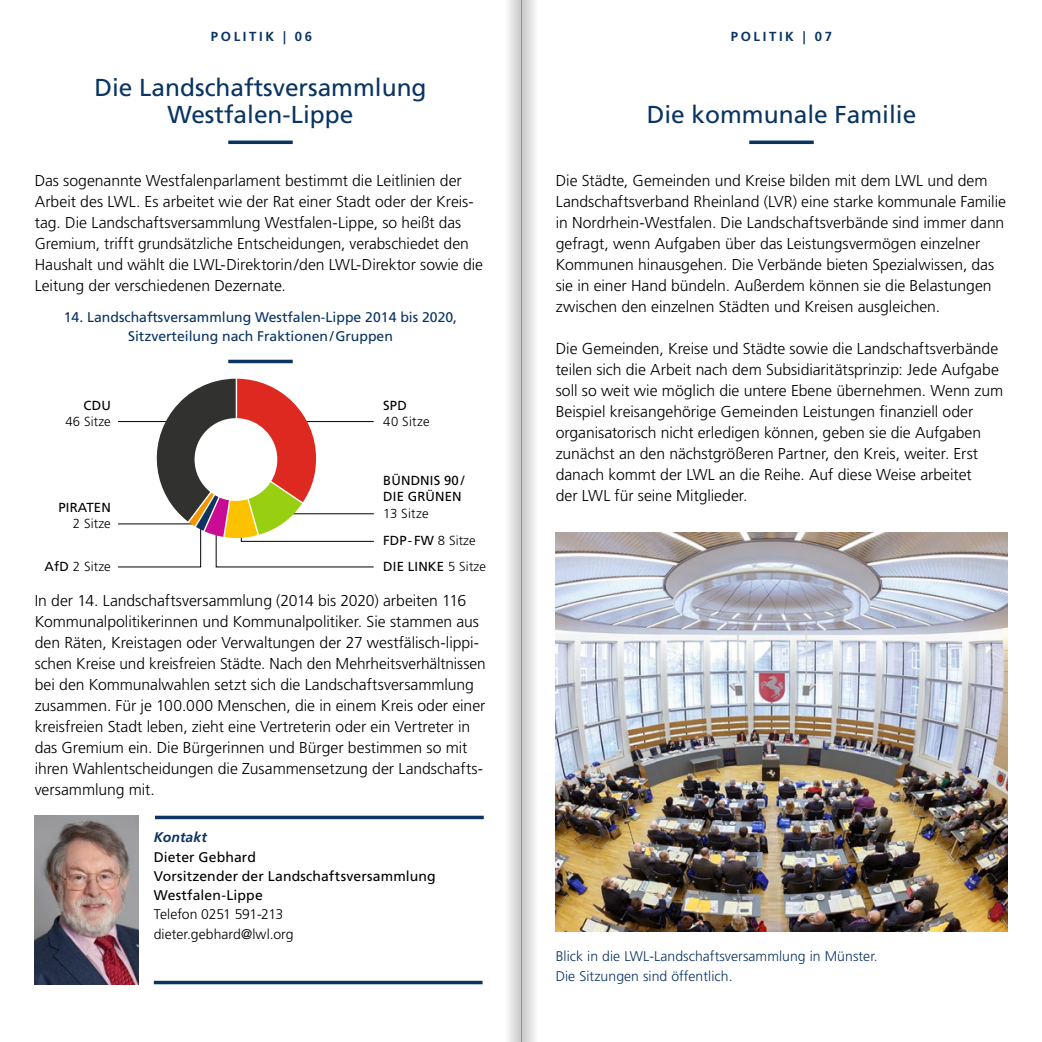
<style>
.page{position:relative;width:1042px;height:1042px;background:#fff}
.page>*{position:absolute;margin:0;border:0;box-sizing:border-box;transform-origin:0 0}
.t1{font:24.5px/26.2px "Frutiger LT Std";color:#0a3461;text-align:center}
.t2{font:300 15.75px/21px "Frutiger LT Std";color:#000}
.t3{font:14px/19.2px "Frutiger LT Std";color:#0a3461;text-align:center}
.t4{font:300 14px/19.2px "Frutiger LT Std";letter-spacing:.005em;color:#0a3461}
.t5{font:14px/19.2px "Frutiger LT Std";letter-spacing:.01em;color:#000}
.t6{font:300 14px/19.2px "Frutiger LT Std";color:#000}
.t7{font:italic 700 14px "Frutiger LT Std";letter-spacing:.005em;color:#0a3461}
.t8{font:13.12px/16.6px "Frutiger LT Std";letter-spacing:.01em;color:#000;text-align:right}
.t9{font:300 13.12px/16.6px "Frutiger LT Std";letter-spacing:.01em;color:#000;text-align:right}
.t10{font:700 13.12px "Frutiger LT Std";letter-spacing:.2em;color:#0a3461}
.s1{font-weight:400}
.s2{font-weight:300}
</style>
<div class="page">
<hr style="left:749px;top:141px;width:65px;height:3px;background:#0a3461">
<img style="left:556px;top:532px;width:451px;height:399px">
<hr style="left:228px;top:141px;width:65px;height:3px;background:#0a3461">
<hr style="left:228px;top:360px;width:65px;height:3px;background:#0a3461">
<svg style="left:118px;top:379px;width:256px;height:189px"></svg>
<img style="left:35px;top:816px;width:104px;height:168px">
<hr style="left:155px;top:816px;width:329px;height:3px;background:#0a3461">
<hr style="left:154px;top:981px;width:328px;height:3px;background:#0a3461">
<svg style="left:521px;top:0;width:14px;height:1042px"></svg>
<div style="left:499px;top:0;width:22px;height:1042px;background:linear-gradient(to right,#fff,#cfcfcf)"></div>
<h2 class="t10" style="left:211px;top:29px;width:103px">POLITIK | 06</h2>
<h3 class="t1" style="left:94px;top:75px;width:334px">Die Landschaftsversammlung<br>Westfalen-Lippe</h3>
<p class="t2" style="left:35px;top:170px;width:450px">Das sogenannte Westfalenparlament bestimmt die Leitlinien der Arbeit des LWL. Es arbeitet wie der Rat einer Stadt oder der Kreis&shy;tag. Die Landschaftsversammlung Westfalen-Lippe, so heißt das Gremium, trifft grundsätzliche Entscheidungen, verabschiedet den Haushalt und wählt die LWL-Direktorin/den LWL-Direktor sowie die Leitung der verschiedenen Dezernate.</p>
<h4 class="t3" style="left:64px;top:308px;width:395px">14. Landschaftsversammlung Westfalen-Lippe 2014 bis 2020,<br>Sitzverteilung nach Fraktionen/Gruppen</h4>
<p class="t9" style="left:65px;top:397px;width:47px"><span class="s1">CDU<br></span>46 Sitze</p>
<p class="t8" style="left:59px;top:499px;width:54px">PIRATEN<br><span class="s2">2 Sitze</span></p>
<p class="t9" style="left:383px;top:397px;width:48px;text-align:left"><span class="s1">SPD<br></span>40 Sitze</p>
<p class="t8" style="left:383px;top:472px;width:83px;text-align:left">BÜNDNIS 90 /<br>DIE GRÜNEN<br><span class="s2">13 Sitze</span></p>
<p class="t8" style="left:383px;top:532px;width:94px">FDP - FW <span class="s2">8 Sitze</span></p>
<p class="t9" style="left:45px;top:558px;width:68px"><span class="s1">AfD</span> 2 Sitze</p>
<p class="t8" style="left:383px;top:558px;width:104px">DIE LINKE <span class="s2">5 Sitze</span></p>
<p class="t2" style="left:35px;top:590px;width:452px">In der 14. Landschaftsversammlung (2014 bis 2020) arbeiten 116<br>Kommunalpolitikerinnen und Kommunalpolitiker. Sie stammen aus den Räten, Kreistagen oder Verwaltungen der 27 westfälisch-lippi&shy;schen Kreise und kreisfreien Städte. Nach den Mehrheitsverhältnissen bei den Kommunalwahlen setzt sich die Landschaftsversammlung zusammen. Für je 100.000 Menschen, die in einem Kreis oder einer kreisfreien Stadt leben, zieht eine Vertreterin oder ein Vertreter in das Gremium ein. Die Bürgerinnen und Bürger bestimmen so mit ihren Wahlentscheidungen die Zusammensetzung der Landschafts&shy;versammlung mit.</p>
<h4 class="t7" style="left:154px;top:829px;width:55px">Kontakt</h4>
<p class="t5" style="left:154px;top:847px;width:104px">Dieter Gebhard</p>
<p class="t5" style="left:154px;top:866px;width:283px">Vorsitzender der Landschaftsversammlung<br>Westfalen-Lippe</p>
<p class="t6" style="left:154px;top:905px;width:141px">Telefon 0251 591-213 dieter.gebhard@lwl.org</p>
<p class="t10" style="left:731px;top:29px;width:103px">POLITIK | 07</p>
<h3 class="t1" style="left:647px;top:101px;width:271px">Die kommunale Familie</h3>
<p class="t2" style="left:556px;top:170px;width:452px">Die Städte, Gemeinden und Kreise bilden mit dem LWL und dem Landschaftsverband Rheinland (LVR) eine starke kommunale Familie in Nordrhein-Westfalen. Die Landschaftsverbände sind immer dann gefragt, wenn Aufgaben über das Leistungsvermögen einzelner Kommunen hinausgehen. Die Verbände bieten Spezialwissen, das sie in einer Hand bündeln. Außerdem können sie die Belastungen zwischen den einzelnen Städten und Kreisen ausgleichen.</p>
<p class="t2" style="left:556px;top:338px;width:449px">Die Gemeinden, Kreise und Städte sowie die Landschaftsverbände teilen sich die Arbeit nach dem Subsidiaritätsprinzip: Jede Aufgabe soll so weit wie möglich die untere Ebene übernehmen. Wenn zum Beispiel kreisangehörige Gemeinden Leistungen finanziell oder organisatorisch nicht erledigen können, geben sie die Aufgaben zunächst an den nächstgrößeren Partner, den Kreis, weiter. Erst danach kommt der LWL an die Reihe. Auf diese Weise arbeitet<br>der LWL für seine Mitglieder.</p>
<p class="t4" style="left:556px;top:947px;width:323px">Blick in die LWL-Landschaftsversammlung in Münster.<br>Die Sitzungen sind öffentlich.</p>
</div>
